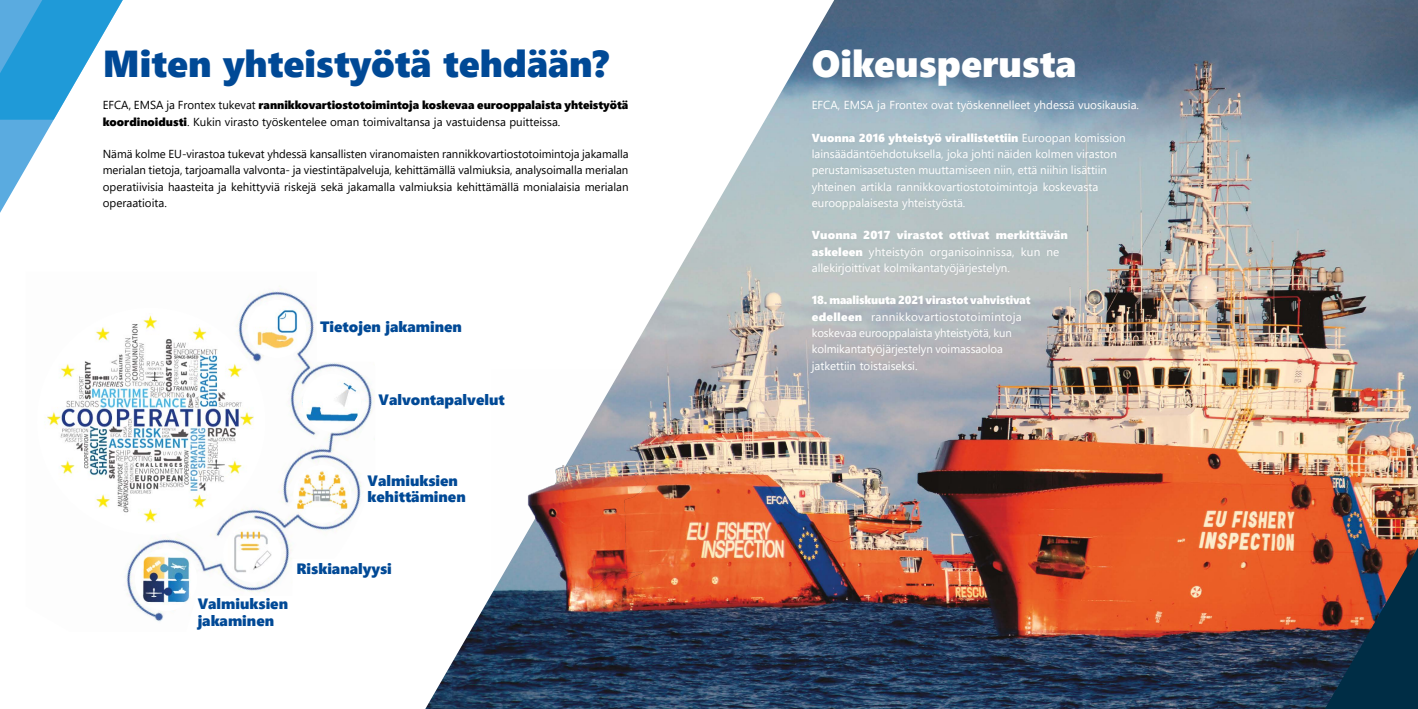
<style>
.page{position:relative;width:1418px;height:709px;background:#fff}
.page>*{position:absolute;margin:0;border:0;box-sizing:border-box;transform-origin:0 0}
.t1{font:37.5px "Segoe UI Black";color:#004996}
.t2{font:37.5px "Segoe UI Black";color:#fff}
.t3{font:15px/16.2px "Segoe UI Black";color:#004996}
.t4{font:11.5px/16.2px "Segoe UI";color:#fff}
.t5{font:11.5px/16.2px "Segoe UI";color:#000;text-align:justify}
.t6{font:11.5px "Segoe UI Black";color:#fff}
.t7{font:11.5px "Segoe UI Black";color:#000}
.s1{font-family:"Segoe UI"}
.s2{font-family:"Segoe UI Black"}
</style>
<div class="page">
<img style="left:834px;top:0;width:583px;height:709px">
<svg style="left:1324px;top:547px;width:93px;height:162px;background:#44373d"></svg>
<svg style="left:425px;top:0;width:409px;height:709px"></svg>
<div style="left:804px;top:94px;width:340px;height:284px;background:#000;opacity:.05"></div>
<svg style="left:0;top:0;width:123px;height:213px"></svg>
<img style="left:491px;top:369px;width:253px;height:298px">
<img style="left:124px;top:289px;width:251px;height:333px">
<img style="left:39px;top:308px;width:226px;height:227px;border-radius:113px">
<img style="left:248px;top:300px;width:58px;height:58px;border-radius:29px">
<img style="left:303px;top:374px;width:58px;height:58px;border-radius:29px">
<img style="left:293px;top:465px;width:58px;height:58px;border-radius:29px">
<img style="left:223px;top:524px;width:58px;height:58px;border-radius:29px">
<img style="left:135px;top:548px;width:62px;height:63px;border-radius:31px">
<h1 class="t1" style="left:103px;top:36px;width:507px">Miten yhteistyötä tehdään?</h1>
<p class="t7" style="left:103px;top:97px;width:527px"><span class="s1">EFCA, EMSA ja Frontex tukevat</span> rannikkovartiostotoimintoja koskevaa eurooppalaista yhteistyötä</p>
<p class="t5" style="left:103px;top:112px;width:459px"><span class="s2">koordinoidusti</span>. Kukin virasto työskentelee oman toimivaltansa ja vastuidensa puitteissa.</p>
<p class="t5" style="left:103px;top:145px;width:527px">Nämä kolme EU-virastoa tukevat yhdessä kansallisten viranomaisten rannikkovartiostotoimintoja jakamalla merialan tietoja, tarjoamalla valvonta- ja viestintäpalveluja, kehittämällä valmiuksia, analysoimalla merialan operatiivisia haasteita ja kehittyviä riskejä sekä jakamalla valmiuksia kehittämällä monialaisia merialan operaatioita.</p>
<h2 class="t3" style="left:320px;top:317px;width:143px">Tietojen jakaminen</h2>
<h2 class="t3" style="left:378px;top:391px;width:128px">Valvontapalvelut</h2>
<h2 class="t3" style="left:367px;top:471px;width:100px">Valmiuksien kehittäminen</h2>
<h2 class="t3" style="left:198px;top:595px;width:92px">Valmiuksien jakaminen</h2>
<h2 class="t3" style="left:296px;top:559px;width:97px">Riskianalyysi</h2>
<h1 class="t2" style="left:811px;top:36px;width:266px">Oikeusperusta</h1>
<p class="t4" style="left:811px;top:96px;width:329px">EFCA, EMSA ja Frontex ovat työskennelleet yhdessä vuosikausia.</p>
<p class="t6" style="left:811px;top:129px;width:315px">Vuonna 2016 yhteistyö virallistettiin <span class="s1">Euroopan komission</span></p>
<p class="t4" style="left:811px;top:145px;width:307px">lainsäädäntöehdotuksella, joka johti näiden kolmen viraston perustamisasetusten muuttamiseen niin, että niihin lisättiin yhteinen artikla rannikkovartiostotoimintoja koskevasta eurooppalaisesta yhteistyöstä.</p>
<p class="t6" style="left:811px;top:227px;width:258px">Vuonna 2017 virastot ottivat merkittävän</p>
<p class="t4" style="left:811px;top:242px;width:249px"><span class="s2">askeleen</span> yhteistyön organisoinnissa, kun ne allekirjoittivat kolmikantatyöjärjestelyn.</p>
<p class="t6" style="left:811px;top:292px;width:220px">18. maaliskuuta 2021 virastot vahvistivat</p>
<p class="t4" style="left:811px;top:307px;width:211px"><span class="s2">edelleen</span> rannikkovartiostotoimintoja koskevaa eurooppalaista yhteistyötä, kun kolmikantatyöjärjestelyn voimassaoloa jatkettiin toistaiseksi.</p>
</div>
